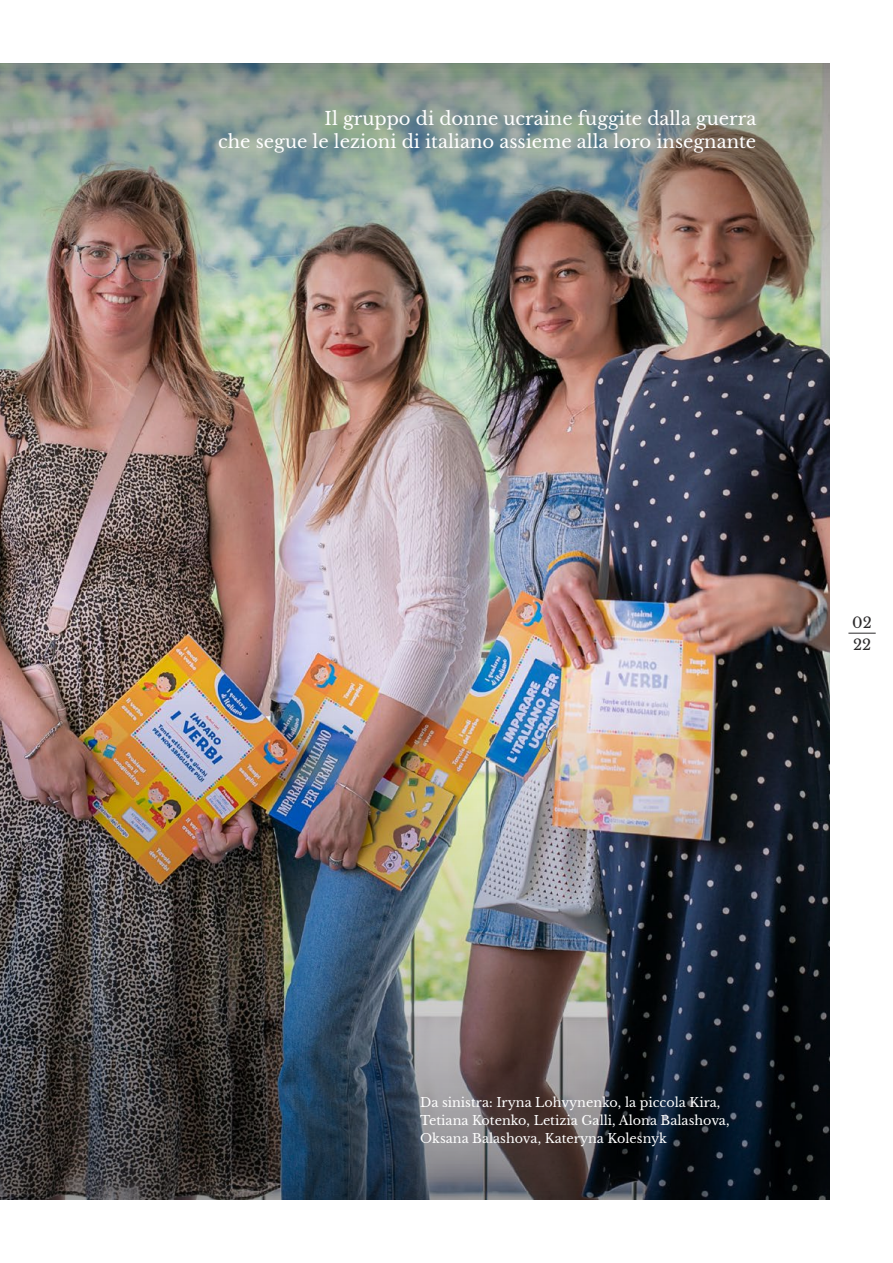
<style>
.page{position:relative;width:893px;height:1263px;background:#fff}
.page>*{position:absolute;margin:0;border:0;box-sizing:border-box;transform-origin:0 0}
.t1{font:18px/22.5px "Libre Baskerville";color:#fff;text-align:right}
.t2{font:14.7px "Libre Baskerville";color:#2a292a}
.t3{font:12.75px/18px "Libre Baskerville";color:#fff}
</style>
<div class="page">
<svg style="left:848px;top:633px;width:28px;height:1px"></svg>
<img style="left:0;top:64px;width:829px;height:1135px">
<h1 class="t1" style="left:218px;top:108px;width:540px">Il gruppo di donne ucraine fuggite dalla guerra<br>che segue le lezioni di italiano assieme alla loro insegnante</h1>
<p class="t2" style="left:852px;top:613px;width:21px">02</p>
<p class="t2" style="left:853px;top:635px;width:20px">22</p>
<p class="t3" style="left:420px;top:1093px;width:311px">Da sinistra: Iryna Lohvynenko, la piccola Kira,<br>Tetiana Kotenko, Letizia Galli, Alona Balashova,<br>Oksana Balashova, Kateryna Kolesnyk</p>
</div>
